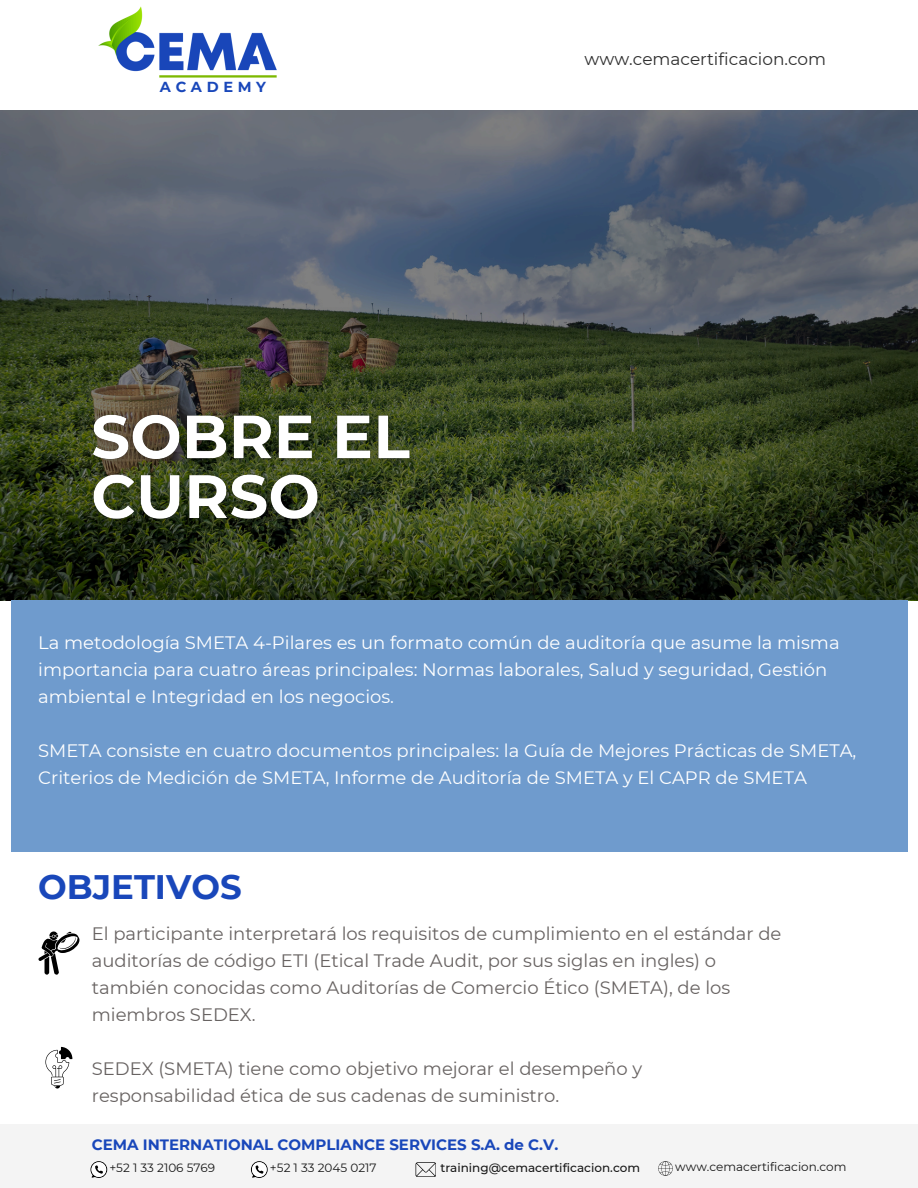
<style>
.page{position:relative;width:918px;height:1188px;background:#fff}
.page>*{position:absolute;margin:0;border:0;box-sizing:border-box;transform-origin:0 0}
.t1{font:700 33.9px "Montserrat";color:#1947ba}
.t2{font:18px/27px "Montserrat";color:#fff}
.t3{font:18px/27px "Montserrat";color:#686362}
.t4{font:16.95px "Montserrat";color:#303030}
.t5{font:700 15px "Montserrat";color:#1947ba}
.t6{font:700 14.55px "Montserrat";letter-spacing:.32em;color:#1947ba}
.t7{font:12px "Montserrat";color:#171717}
.t8{font:500 12px "Montserrat";color:#171717}
</style>
<div class="page">
<div style="left:0;top:1125px;width:918px;height:63px;background:#f4f4f4"></div>
<svg style="left:90px;top:1161px;width:17px;height:17px"></svg>
<svg style="left:251px;top:1161px;width:17px;height:17px"></svg>
<svg style="left:416px;top:1162px;width:20px;height:15px"></svg>
<svg style="left:658px;top:1161px;width:15px;height:15px"></svg>
<img style="left:98px;top:6px;width:179px;height:72px">
<svg style="left:0;top:111px;width:917px;height:489px;background:#424d44"></svg>
<div style="left:11px;top:600px;width:896px;height:251px;background:#6f9bcd"></div>
<svg style="left:45px;top:1047px;width:27px;height:42px"></svg>
<svg style="left:38px;top:931px;width:42px;height:44px"></svg>
<img style="left:78px;top:400px;width:347px;height:138px">
<p class="t6" style="left:160px;top:78px;width:108px">ACADEMY</p>
<p class="t4" style="left:585px;top:49px;width:243px">www.cemacertificacion.com</p>
<p class="t2" style="left:38px;top:629px;width:803px">La metodología SMETA 4-Pilares es un formato común de auditoría que asume la misma importancia para cuatro áreas principales: Normas laborales, Salud y seguridad, Gestión ambiental e Integridad en los negocios.</p>
<h3 class="t2" style="left:38px;top:737px;width:820px">SMETA consiste en cuatro documentos principales: la Guía de Mejores Prácticas de SMETA,<br>Criterios de Medición de SMETA, Informe de Auditoría de SMETA y El CAPR de SMETA</h3>
<h3 class="t1" style="left:38px;top:866px;width:205px">OBJETIVOS</h3>
<h4 class="t3" style="left:92px;top:920px;width:691px">El participante interpretará los requisitos de cumplimiento en el estándar de auditorías de código ETI (Etical Trade Audit, por sus siglas en ingles) o también conocidas como Auditorías de Comercio Ético (SMETA), de los miembros SEDEX.</h4>
<p class="t3" style="left:92px;top:1055px;width:552px">SEDEX (SMETA) tiene como objetivo mejorar el desempeño y responsabilidad ética de sus cadenas de suministro.</p>
<p class="t5" style="left:92px;top:1136px;width:468px">CEMA INTERNATIONAL COMPLIANCE SERVICES S.A. de C.V.</p>
<h3 class="t7" style="left:109px;top:1160px;width:107px">+52 1 33 2106 5769</h3>
<p class="t7" style="left:270px;top:1160px;width:108px">+52 1 33 2045 0217</p>
<h3 class="t8" style="left:440px;top:1160px;width:201px">training@cemacertificacion.com</h3>
<h3 class="t7" style="left:675px;top:1160px;width:173px">www.cemacertificacion.com</h3>
</div>
